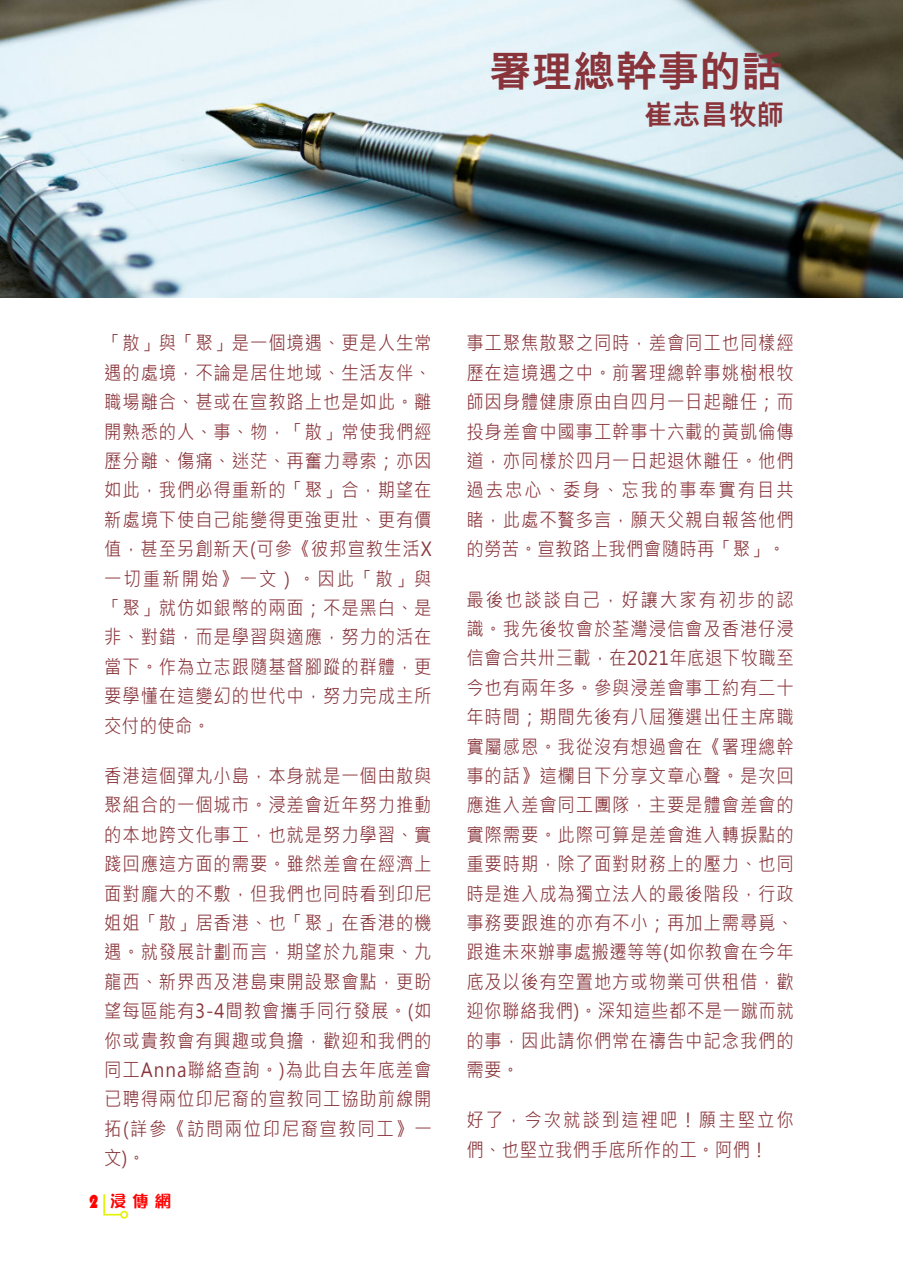
<style>
.page{position:relative;width:903px;height:1275px;background:#fff}
.page>*{position:absolute;margin:0;border:0;box-sizing:border-box;transform-origin:0 0}
.t1{font:700 42px "Malgun Gothic";color:#88343a}
.t2{font:700 28px "Malgun Gothic";color:#88343a}
.t3{font:19.25px/29.4px "Microsoft Jheng Hei";letter-spacing:.055em;color:#88343a;text-align:justify;scale:.9 1}
.t4{font:19.25px/29.4px "Microsoft Jheng Hei";letter-spacing:.12em;color:#88343a;scale:.9 1}
.t5{font:800 15.75px "AR Xin Chao POPB5";color:#f00}
.s1{font-family:"Bauhaus 93";font-weight:400;font-size:19.25px}
</style>
<div class="page">
<img style="left:0;top:0;width:903px;height:298px">
<div style="left:120px;top:1211px;width:8px;height:8px;border:2px solid #e5f20d;border-radius:50%"></div>
<svg style="left:103px;top:1194px;width:20px;height:22px"></svg>
<h1 class="t1" style="left:489px;top:53px;width:295px">署理總幹事的話</h1>
<h2 class="t2" style="left:644px;top:103px;width:141px">崔志昌牧師</h2>
<p class="t3" style="left:104px;top:328px;width:365px">「散」與「聚」是一個境遇、更是人生常遇的處境，不論是居住地域、生活友伴、職場離合、甚或在宣教路上也是如此。離開熟悉的人、事、物，「散」常使我們經歷分離、傷痛、迷茫、再奮力尋索；亦因如此，我們必得重新的「聚」合，期望在新處境下使自己能變得更強更壯、更有價值，甚至另創新天(可參《彼邦宣教生活X一切重新開始》一文）。因此「散」與「聚」就仿如銀幣的兩面；不是黑白、是非、對錯，而是學習與適應，努力的活在當下。作為立志跟隨基督腳蹤的群體，更要學懂在這變幻的世代中，努力完成主所交付的使命。</p>
<p class="t3" style="left:104px;top:761px;width:365px">香港這個彈丸小島，本身就是一個由散與聚組合的一個城市。浸差會近年努力推動的本地跨文化事工，也就是努力學習、實踐回應這方面的需要。雖然差會在經濟上面對龐大的不敷，但我們也同時看到印尼姐姐「散」居香港、也「聚」在香港的機遇。就發展計劃而言，期望於九龍東、九龍西、新界西及港島東開設聚會點，更盼望每區能有3-4間教會攜手同行發展。(如你或貴教會有興趣或負擔，歡迎和我們的同工Anna聯絡查詢。)為此自去年底差會已聘得兩位印尼裔的宣教同工協助前線開拓(詳參《訪問兩位印尼裔宣教同工》一文)。</p>
<p class="t5" style="left:88px;top:1193px;width:84px"><span class="s1">2</span> 浸傳網</p>
<p class="t3" style="left:466px;top:328px;width:365px">事工聚焦散聚之同時，差會同工也同樣經歷在這境遇之中。前署理總幹事姚樹根牧師因身體健康原由自四月一日起離任；而投身差會中國事工幹事十六載的黃凱倫傳道，亦同樣於四月一日起退休離任。他們過去忠心、委身、忘我的事奉實有目共睹，此處不贅多言，願天父親自報答他們的勞苦。宣教路上我們會隨時再「聚」。</p>
<p class="t3" style="left:466px;top:584px;width:365px">最後也談談自己，好讓大家有初步的認識。我先後牧會於荃灣浸信會及香港仔浸信會合共卅三載，在2021年底退下牧職至今也有兩年多。參與浸差會事工約有二十年時間；期間先後有八屆獲選出任主席職實屬感恩。我從沒有想過會在《署理總幹事的話》這欄目下分享文章心聲。是次回應進入差會同工團隊，主要是體會差會的實際需要。此際可算是差會進入轉捩點的重要時期，除了面對財務上的壓力、也同時是進入成為獨立法人的最後階段，行政事務要跟進的亦有不小；再加上需尋覓、跟進未來辦事處搬遷等等(如你教會在今年底及以後有空置地方或物業可供租借，歡迎你聯絡我們)。深知這些都不是一蹴而就的事，因此請你們常在禱告中記念我們的需要。</p>
<p class="t4" style="left:466px;top:1105px;width:365px">好了，今次就談到這裡吧！願主堅立你們、也堅立我們手底所作的工。阿們！</p>
</div>
